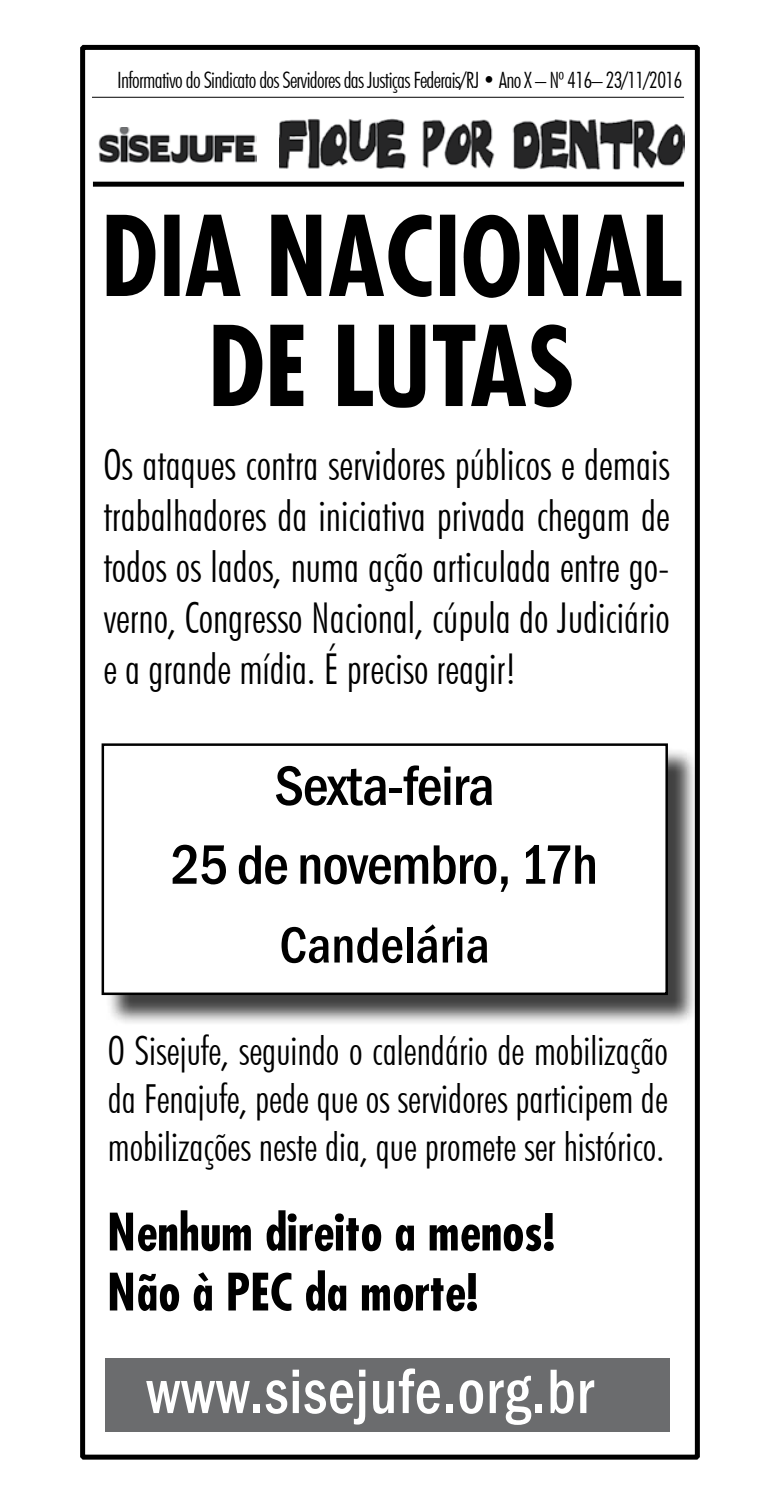
<style>
.page{position:relative;width:780px;height:1489px;background:#fff}
.page>*{position:absolute;margin:0;border:0;box-sizing:border-box;transform-origin:0 0}
.t1{font:700 condensed 107.5px/110px "Futura";color:#000;text-align:center}
.t2{font:500 condensed 65px "Franklin Gothic";letter-spacing:.015em;color:#fff;scale:.93 1}
.t3{font:500 condensed 57.5px/78.8px "Franklin Gothic";letter-spacing:-.02em;color:#000;text-align:center}
.t4{font:500 condensed 52.5px "Franklin Gothic";color:#000}
.t5{font:700 condensed 50px/60px "Futura";color:#000}
.t6{font:300 condensed 42.5px/51px "Futura BT";color:#000;text-align:justify}
.t7{font:300 condensed 40px/48px "Futura BT";color:#000;text-align:justify}
.t8{font:300 condensed 22.5px "Futura BT";letter-spacing:-.03em;color:#000}
</style>
<div class="page">
<div style="left:105px;top:747px;width:594px;height:278px;background:#000;opacity:.75"></div>
<div style="left:103px;top:744px;width:563px;height:249px;background:#fff"></div>
<div style="left:102px;top:743px;width:566px;height:252px;border:2px solid #000"></div>
<div style="left:105px;top:1358px;width:564px;height:73px;background:#6b6c6e"></div>
<div style="left:80px;top:45px;width:619px;height:1414px;border:5px solid #000"></div>
<div style="left:93px;top:182px;width:591px;height:5px;background:#000"></div>
<hr style="left:92px;top:97px;width:592px;height:1px;background:#000">
<img style="left:280px;top:118px;width:404px;height:51px">
<img style="left:98px;top:127px;width:158px;height:36px">
<p class="t8" style="left:117px;top:66px;width:566px">Informativo do Sindicato dos Servidores das Justiças Federais/RJ • Ano X – Nº 416– 23/11/2016</p>
<h1 class="t1" style="left:102px;top:200px;width:582px">DIA NACIONAL<br>DE LUTAS</h1>
<p class="t6" style="left:103px;top:439px;width:568px">Os ataques contra servidores públicos e demais trabalhadores da iniciativa privada chegam de todos os lados, numa ação articulada entre go&shy;verno, Congresso Nacional, cúpula do Judiciário e a grande mídia. É preciso reagir!</p>
<h3 class="t3" style="left:171px;top:746px;width:429px">Sexta-feira<br>25 de novembro, 17h</h3>
<p class="t4" style="left:279px;top:910px;width:212px">Candelária</p>
<p class="t7" style="left:108px;top:1026px;width:561px">O Sisejufe, seguindo o calendário de mobilização da Fenajufe, pede que os servidores participem de mobilizações neste dia, que promete ser histórico.</p>
<p class="t5" style="left:108px;top:1201px;width:448px">Nenhum direito a menos!<br>Não à PEC da morte!</p>
<h2 class="t2" style="left:146px;top:1348px;width:482px">www.sisejufe.org.br</h2>
</div>
